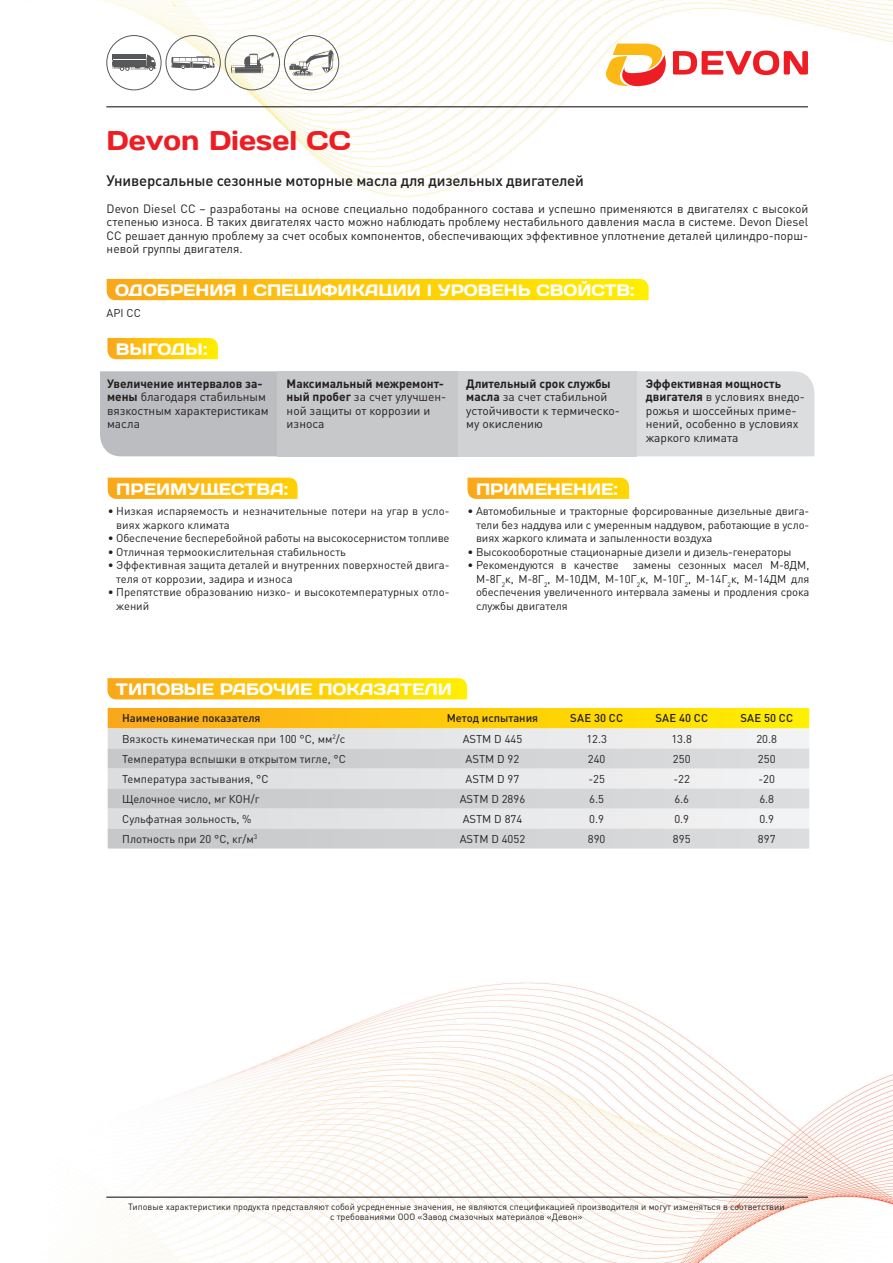
<style>
.page{position:relative;width:893px;height:1263px;background:#fff}
.page>*{position:absolute;margin:0;border:0;box-sizing:border-box;transform-origin:0 0}
.t1{font:27px "Days";color:#ee1d23}
.t2{font:16.5px "Days";color:#fff}
.t3{font:500 15px "DIN Pro";letter-spacing:-.01em;color:#231f20}
.t4{font:12px/13.5px "DIN Pro";color:#231f20}
.t5{font:11.25px/13.5px "DIN Pro";color:#231f20}
.t6{font:500 11.25px "DIN Pro";color:#231f20}
.t7{font:9px/10.8px "DIN Pro";color:#231f20;text-align:center}
.s1{font-weight:700}
</style>
<div class="page">
<img style="left:88px;top:0;width:805px;height:1263px">
<svg style="left:289px;top:50px;width:45px;height:26px"></svg>
<div style="left:284px;top:35px;width:55px;height:55px;border:1px solid #57585a;border-radius:50%"></div>
<svg style="left:112px;top:54px;width:44px;height:17px"></svg>
<hr style="left:113px;top:59px;width:33px;height:1px;background:#fff">
<div style="left:106px;top:35px;width:56px;height:55px;border:1px solid #57585a;border-radius:50%"></div>
<svg style="left:171px;top:56px;width:44px;height:13px"></svg>
<div style="left:166px;top:35px;width:55px;height:55px;border:1px solid #57585a;border-radius:50%"></div>
<svg style="left:231px;top:52px;width:43px;height:21px"></svg>
<div style="left:225px;top:35px;width:55px;height:55px;border:1px solid #57585a;border-radius:50%"></div>
<svg style="left:108px;top:708px;width:701px;height:20px;background:#fdcb0a"></svg>
<svg style="left:108px;top:728px;width:701px;height:20px"></svg>
<svg style="left:108px;top:748px;width:701px;height:100px;background:#d9dadc"></svg>
<svg style="left:107px;top:678px;width:360px;height:21px;background:#fdcb0e"></svg>
<svg style="left:107px;top:279px;width:542px;height:21px;background:#fdcb0b"></svg>
<div style="left:100px;top:371px;width:178px;height:85px;background:#bcbdc0"></div>
<div style="left:637px;top:371px;width:177px;height:85px;background:#dcdddf"></div>
<div style="left:457px;top:371px;width:180px;height:85px;background:#d1d2d4"></div>
<div style="left:278px;top:371px;width:180px;height:85px;background:#c7c8ca"></div>
<svg style="left:107px;top:338px;width:111px;height:21px;background:#fdcb0f"></svg>
<svg style="left:467px;top:478px;width:162px;height:21px;background:#fcc013"></svg>
<svg style="left:108px;top:478px;width:190px;height:21px;background:#fcbc15"></svg>
<hr style="left:106px;top:106px;width:702px;height:1px;background:#231f20">
<hr style="left:106px;top:1196px;width:702px;height:2px;background:#231f20">
<svg style="left:605px;top:44px;width:61px;height:42px"></svg>
<svg style="left:673px;top:51px;width:135px;height:24px"></svg>
<h1 class="t1" style="left:107px;top:123px;width:246px">Devon Diesel CC</h1>
<h3 class="t3" style="left:107px;top:168px;width:479px">УНИВЕРСАЛЬНЫЕ СЕЗОННЫЕ МОТОРНЫЕ МАСЛА ДЛЯ ДИЗЕЛЬНЫХ ДВИГАТЕЛЕЙ</h3>
<p class="t4" style="left:107px;top:200px;width:703px;text-align:justify">Devon Diesel CС – разработаны на основе специально подобранного состава и успешно применяются в двигателях с высокой степенью износа. В таких двигателях часто можно наблюдать проблему нестабильного давления масла в системе. Devon Diesel CС решает данную проблему за счет особых компонентов, обеспечивающих эффективное уплотнение деталей цилиндро-порш&shy;невой группы двигателя.</p>
<h2 class="t2" style="left:115px;top:280px;width:521px">ОДОБРЕНИЯ I СПЕЦИФИКАЦИИ I УРОВЕНЬ СВОЙСТВ:</h2>
<p class="t5" style="left:107px;top:305px;width:36px">API CC</p>
<h2 class="t2" style="left:116px;top:339px;width:58px">вы годы</h2>
<h2 class="t2" style="left:203px;top:339px;width:6px">:</h2>
<p class="t4" style="left:107px;top:375px;width:163px"><span class="s1">Увеличение интервалов за&shy;мены</span> благодаря стабильным вязкостным характеристикам масла</p>
<p class="t4" style="left:287px;top:375px;width:161px"><span class="s1">Максимальный межремонт&shy;ный пробег</span> за счет улучшен&shy;ной защиты от коррозии и износа</p>
<p class="t4" style="left:466px;top:375px;width:155px"><span class="s1">Длительный срок службы масла</span> за счет стабильной устойчивости к термическо&shy;му окислению</p>
<p class="t4" style="left:646px;top:375px;width:161px"><span class="s1">Эффективная мощность двигателя</span> в условиях внедо&shy;рожья и шоссейных приме&shy;нений, особенно в условиях жаркого климата</p>
<h2 class="t2" style="left:116px;top:478px;width:14px">преи</h2>
<h2 class="t2" style="left:170px;top:478px;width:63px">мущества</h2>
<h2 class="t2" style="left:284px;top:478px;width:6px">:</h2>
<p class="t5" style="left:116px;top:503px;width:335px;text-indent:-9px">• Низкая испаряемость и незначительные потери на угар в усло&shy;виях жаркого климата</p>
<p class="t5" style="left:108px;top:530px;width:343px">• Обеспечение бесперебойной работы на высокосернистом топливе</p>
<p class="t5" style="left:108px;top:544px;width:240px">• Отличная термоокислительная стабильность</p>
<p class="t5" style="left:116px;top:557px;width:335px;text-indent:-9px">• Эффективная защита деталей и внутренних поверхностей двига&shy;теля от коррозии, задира и износа</p>
<p class="t5" style="left:116px;top:584px;width:335px;text-indent:-9px">• Препятствие образованию низко- и высокотемпературных отло&shy;жений</p>
<h2 class="t2" style="left:476px;top:478px;width:15px">при</h2>
<h2 class="t2" style="left:518px;top:478px;width:31px">менение</h2>
<h2 class="t2" style="left:613px;top:478px;width:6px">:</h2>
<p class="t5" style="left:476px;top:503px;width:335px;text-align:justify;text-indent:-9px">• Автомобильные и тракторные форсированные дизельные двига&shy;тели без наддува или с умеренным наддувом, работающие в усло&shy;виях жаркого климата и запыленности воздуха</p>
<p class="t5" style="left:467px;top:544px;width:326px">• Высокооборотные стационарные дизели и дизель-генераторы</p>
<p class="t5" style="left:476px;top:557px;width:335px;text-align:justify;text-indent:-9px">• Рекомендуются в качестве замены сезонных масел М-8ДМ, М-8Г<sub>2</sub>к, М-8Г<sub>2</sub>, М-10ДМ, М-10Г<sub>2</sub>к, М-10Г<sub>2</sub>, М-14Г<sub>2</sub>к, М-14ДМ для обеспечения увеличенного интервала замены и продления срока службы двигателя</p>
<h2 class="t2" style="left:116px;top:679px;width:337px">ТИПОВЫЕ РАБОЧИЕ ПОКАЗАТЕЛИ</h2>
<p class="t6" style="left:122px;top:709px;width:140px">НАИМЕНОВАНИЕ ПОКАЗАТЕЛЯ</p>
<p class="t6" style="left:447px;top:709px;width:93px">МЕТОД ИCПЫТАНИЯ</p>
<p class="t6" style="left:570px;top:709px;width:54px">SAE 30 CC</p>
<p class="t6" style="left:655px;top:709px;width:54px">SAE 40 CC</p>
<p class="t6" style="left:740px;top:709px;width:54px">SAE 50 CC</p>
<p class="t5" style="left:122px;top:730px;width:225px">Вязкость кинематическая при 100 °С, мм<sup>2</sup>/с</p>
<p class="t5" style="left:463px;top:730px;width:61px">ASTM D 445</p>
<p class="t5" style="left:586px;top:730px;width:22px">12.3</p>
<p class="t5" style="left:671px;top:730px;width:22px">13.8</p>
<p class="t5" style="left:756px;top:730px;width:22px">20.8</p>
<p class="t5" style="left:122px;top:751px;width:225px">Температура вспышки в открытом тигле, °С</p>
<p class="t5" style="left:466px;top:751px;width:55px">ASTM D 92</p>
<p class="t5" style="left:588px;top:751px;width:19px">240</p>
<p class="t5" style="left:673px;top:751px;width:19px">250</p>
<p class="t5" style="left:758px;top:751px;width:19px">250</p>
<p class="t5" style="left:122px;top:771px;width:148px">Температура застывания, °С</p>
<p class="t5" style="left:466px;top:771px;width:55px">ASTM D 97</p>
<p class="t5" style="left:588px;top:771px;width:18px">-25</p>
<p class="t5" style="left:673px;top:771px;width:18px">-22</p>
<p class="t5" style="left:758px;top:771px;width:18px">-20</p>
<p class="t5" style="left:122px;top:791px;width:139px">Щелочное число, мг КОН/г</p>
<p class="t5" style="left:460px;top:791px;width:67px">ASTM D 2896</p>
<p class="t5" style="left:589px;top:791px;width:16px">6.5</p>
<p class="t5" style="left:674px;top:791px;width:16px">6.6</p>
<p class="t5" style="left:759px;top:791px;width:16px">6.8</p>
<p class="t5" style="left:122px;top:811px;width:131px">Сульфатная зольность, %</p>
<p class="t5" style="left:463px;top:811px;width:61px">ASTM D 874</p>
<p class="t5" style="left:589px;top:811px;width:16px">0.9</p>
<p class="t5" style="left:674px;top:811px;width:16px">0.9</p>
<p class="t5" style="left:759px;top:811px;width:16px">0.9</p>
<p class="t5" style="left:122px;top:831px;width:137px">Плотность при 20 °С, кг/м<sup>3</sup></p>
<p class="t5" style="left:460px;top:831px;width:67px">ASTM D 4052</p>
<p class="t5" style="left:588px;top:831px;width:19px">890</p>
<p class="t5" style="left:673px;top:831px;width:19px">895</p>
<p class="t5" style="left:758px;top:831px;width:19px">897</p>
<p class="t7" style="left:128px;top:1200px;width:658px">Типовые характеристики продукта представляют собой усредненные значения, не являются спецификацией производителя и могут изменяться в соответствии с требованиями ООО «Завод смазочных материалов «Девон»</p>
</div>
